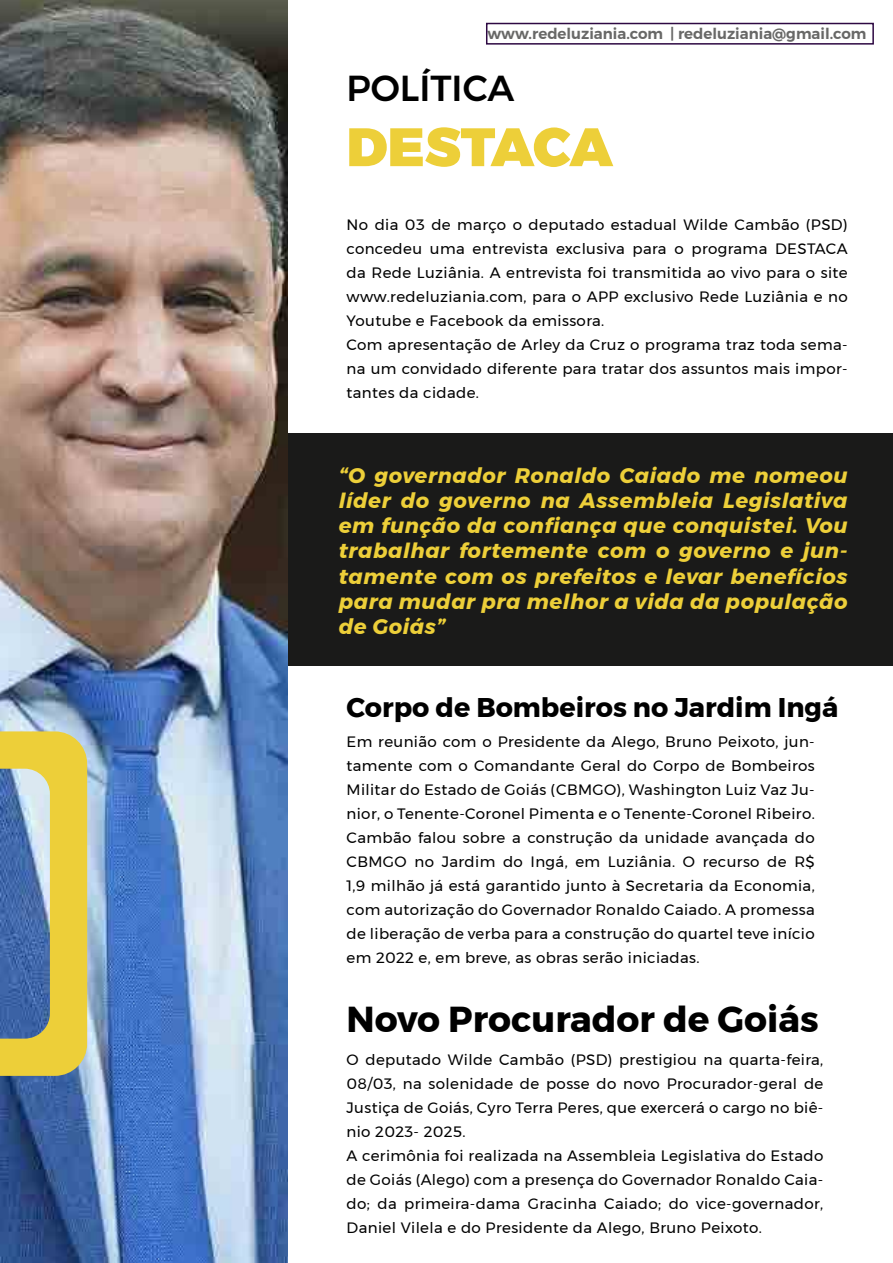
<style>
.page{position:relative;width:893px;height:1263px;background:#fff}
.page>*{position:absolute;margin:0;border:0;box-sizing:border-box;transform-origin:0 0}
.t1{font:900 54px "Montserrat";letter-spacing:-.005em;color:#edcf39}
.t2{font:700 36px "Montserrat";color:#000}
.t3{font:500 36px "Montserrat";color:#000}
.t4{font:700 27px "Montserrat";color:#000}
.t5{font:italic 700 21px/25.2px "Montserrat";letter-spacing:.025em;color:#edcf39;text-align:justify}
.t6{font:15px/24px "Montserrat";letter-spacing:.025em;color:#000}
.t7{font:600 15px "Montserrat";color:#686867}
</style>
<div class="page">
<div style="left:288px;top:433px;width:605px;height:232px;background:#1a1a19"></div>
<img style="left:0;top:0;width:288px;height:1263px">
<svg style="left:0;top:731px;width:87px;height:345px;background:#aead73"></svg>
<div style="left:486px;top:23px;width:388px;height:22px;border:2px solid #2e0943"></div>
<p class="t7" style="left:487px;top:22px;width:381px">www.redeluziania.com | redeluziania@gmail.com</p>
<h2 class="t3" style="left:347px;top:60px;width:169px">POLÍTICA</h2>
<h1 class="t1" style="left:347px;top:103px;width:268px">DESTACA</h1>
<p class="t6" style="left:347px;top:213px;width:503px">No dia 03 de março o deputado estadual Wilde Cambão (PSD) concedeu uma entrevista exclusiva para o programa DESTACA da Rede Luziânia. A entrevista foi transmitida ao vivo para o site www.redeluziania.com, para o APP exclusivo Rede Luziânia e no Youtube e Facebook da emissora.<br>Com apresentação de Arley da Cruz o programa traz toda sema&shy;na um convidado diferente para tratar dos assuntos mais impor&shy;tantes da cidade.</p>
<p class="t5" style="left:339px;top:463px;width:510px">“O governador Ronaldo Caiado me nomeou líder do governo na Assembleia Legislativa em função da confiança que conquistei. Vou trabalhar fortemente com o governo e jun&shy;tamente com os prefeitos e levar benefícios para mudar pra melhor a vida da população de Goiás”</p>
<h3 class="t4" style="left:347px;top:686px;width:493px">Corpo de Bombeiros no Jardim Ingá</h3>
<p class="t6" style="left:347px;top:729px;width:470px;text-align:justify">Em reunião com o Presidente da Alego, Bruno Peixoto, jun&shy;tamente com o Comandante Geral do Corpo de Bombeiros Militar do Estado de Goiás (CBMGO), Washington Luiz Vaz Ju&shy;nior, o Tenente-Coronel Pimenta e o Tenente-Coronel Ribeiro.<br>Cambão falou sobre a construção da unidade avançada do CBMGO no Jardim do Ingá, em Luziânia. O recurso de R$ 1,9 milhão já está garantido junto à Secretaria da Economia, com autorização do Governador Ronaldo Caiado. A promessa de liberação de verba para a construção do quartel teve início em 2022 e, em breve, as obras serão iniciadas.</p>
<h2 class="t2" style="left:347px;top:990px;width:474px">Novo Procurador de Goiás</h2>
<p class="t6" style="left:347px;top:1048px;width:478px">O deputado Wilde Cambão (PSD) prestigiou na quarta-feira, 08/03, na solenidade de posse do novo Procurador-geral de Justiça de Goiás, Cyro Terra Peres, que exercerá o cargo no biê&shy;nio 2023- 2025.<br>A cerimônia foi realizada na Assembleia Legislativa do Estado de Goiás (Alego) com a presença do Governador Ronaldo Caia&shy;do; da primeira-dama Gracinha Caiado; do vice-governador, Daniel Vilela e do Presidente da Alego, Bruno Peixoto.</p>
</div>
